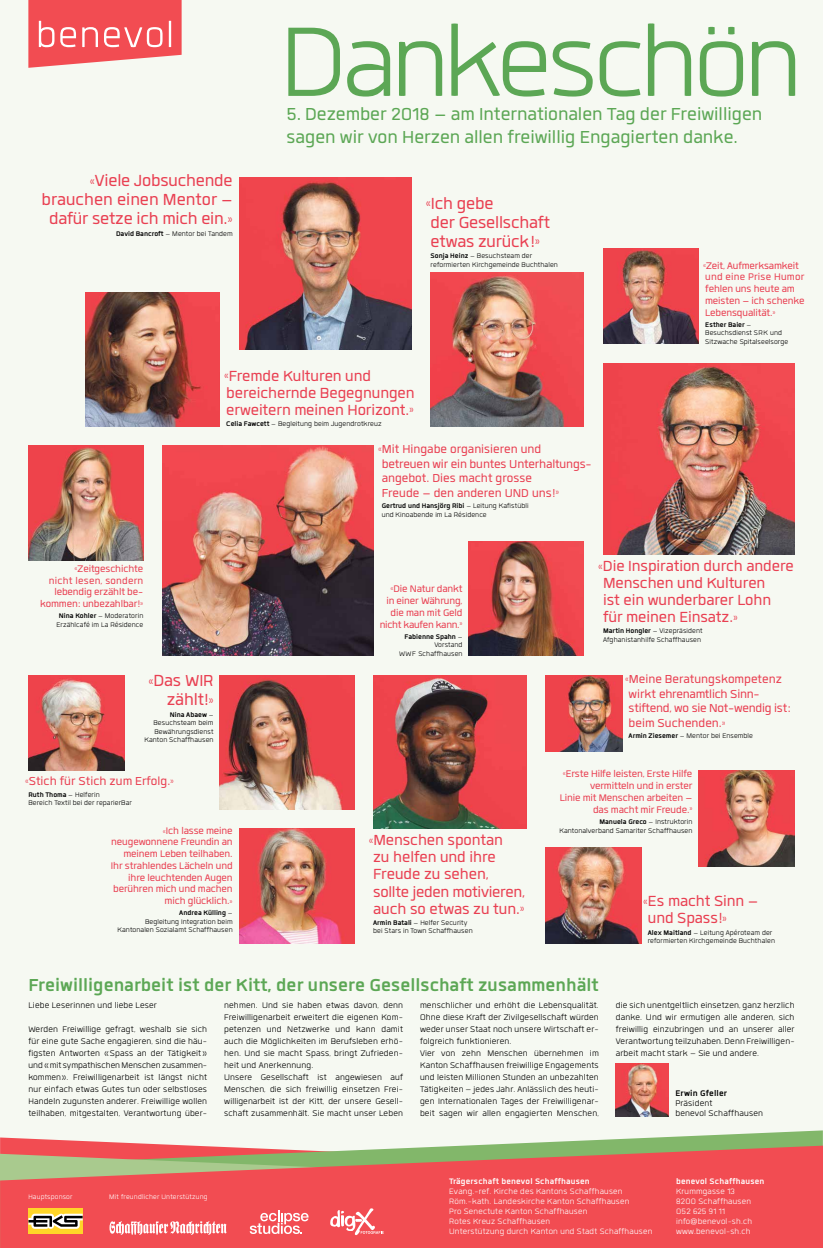
<style>
.page{position:relative;width:823px;height:1248px;background:#fff}
.page>*{position:absolute;margin:0;border:0;box-sizing:border-box;transform-origin:0 0}
.t1{font:300 135px "Quan";letter-spacing:-.04em;color:#5ca755}
.t2{font:24px/22px "Quan";color:#5ca755}
.t3{font:700 24px "Quan";color:#5ca755}
.t4{font:22.2px/19px "Quan";letter-spacing:-.01em;color:#e94052;text-align:right}
.t5{font:20.2px/17px "Quan";letter-spacing:-.005em;color:#e94052}
.t6{font:16px/14.5px "Quan";color:#e94052}
.t7{font:13.2px/11.8px "Quan";letter-spacing:-.01em;color:#e94052;text-align:right}
.t8{font:300 11.2px/12px "Quan";letter-spacing:.015em;color:#000}
.t9{font:700 11.2px "Quan";letter-spacing:.015em;color:#000}
.t10{font:700 11px "Quan";letter-spacing:.015em;color:#fff}
.t11{font:300 10.8px/10px "Quan";letter-spacing:.02em;color:#fff}
.t12{font:10.1px "Quan";color:#e94052}
.t13{font:300 9.2px/8.5px "Quan";letter-spacing:.01em;color:#000}
.t14{font:300 9px "Quan";letter-spacing:.02em;color:#fff}
.s1{font-size:11.1px}
.s2{font-weight:700}
.s3{font-size:10.1px}
.s4{font-size:22px}
.s5{font-size:6.6px}
.s6{font-size:15.8px}
.s7{font-size:8px}
</style>
<div class="page">
<div style="left:0;top:0;width:822px;height:1247px;background:#f6f9f2"></div>
<svg style="left:0;top:1130px;width:822px;height:15px"></svg>
<svg style="left:0;top:1145px;width:822px;height:102px;background:#e45e59"></svg>
<div style="left:28px;top:1208px;width:55px;height:25px;background:#ffd528"></div>
<svg style="left:28px;top:1213px;width:55px;height:15px"></svg>
<svg style="left:109px;top:1221px;width:118px;height:13px"></svg>
<svg style="left:330px;top:1208px;width:53px;height:27px"></svg>
<svg style="left:249px;top:1209px;width:59px;height:24px"></svg>
<img style="left:239px;top:177px;width:172px;height:172px">
<img style="left:220px;top:675px;width:134px;height:134px">
<img style="left:698px;top:770px;width:96px;height:96px">
<img style="left:162px;top:445px;width:211px;height:211px">
<img style="left:545px;top:675px;width:76px;height:76px">
<img style="left:603px;top:248px;width:95px;height:96px">
<img style="left:28px;top:445px;width:115px;height:115px">
<img style="left:86px;top:292px;width:134px;height:134px">
<img style="left:239px;top:828px;width:115px;height:115px">
<img style="left:373px;top:675px;width:153px;height:153px">
<img style="left:468px;top:541px;width:115px;height:115px">
<img style="left:615px;top:1063px;width:53px;height:53px">
<img style="left:603px;top:363px;width:191px;height:191px">
<img style="left:430px;top:273px;width:153px;height:153px">
<img style="left:545px;top:847px;width:96px;height:96px">
<img style="left:28px;top:675px;width:96px;height:95px">
<svg style="left:28px;top:0;width:153px;height:68px;background:#f36b6f"></svg>
<h3 class="t4" style="left:41px;top:171px;width:192px"><span class="s1">«</span>Viele Jobsuchende brauchen einen Mentor – dafür setze ich mich ein.<span class="s1">»</span></h3>
<p class="t13" style="left:116px;top:229px;width:118px"><span class="s2">David Bancroft</span> – Mentor bei Tandem</p>
<h1 class="t1" style="left:280px;top:0;width:523px">Dankeschön</h1>
<h2 class="t2" style="left:286px;top:103px;width:477px">5. Dezember 2018 – am Internationalen Tag der Freiwilligen sagen wir von Herzen allen freiwillig Engagierten danke.</h2>
<h3 class="t4" style="left:425px;top:193px;width:125px;text-align:left"><span class="s1">«</span>Ich gebe<br>der Gesellschaft etwas zurück!<span class="s1">»</span></h3>
<p class="t13" style="left:430px;top:251px;width:129px"><span class="s2">Sonja Heinz</span> – Besuchsteam der reformierten Kirchgemeinde Buchthalen</p>
<p class="t7" style="left:702px;top:259px;width:103px;text-align:left"><sup>«</sup>Zeit, Aufmerksamkeit und eine Prise Humor fehlen uns heute am meisten – ich schenke<br>Lebensqualität.<sup>»</sup></p>
<p class="t13" style="left:704px;top:320px;width:85px"><span class="s2">Esther Baier</span> –<br>Besuchsdienst SRK und<br>Sitzwache Spitalseelsorge</p>
<h3 class="t5" style="left:224px;top:367px;width:192px"><span class="s3">«</span>Fremde Kulturen und bereichernde Begegnungen erweitern meinen Horizont.<span class="s3">»</span></h3>
<p class="t13" style="left:226px;top:419px;width:157px"><span class="s2">Celia Fawcett</span> – Begleitung beim Jugendrotkreuz</p>
<p class="t7" style="left:40px;top:562px;width:105px"><sup>«</sup>Zeitgeschichte<br>nicht lesen, sondern lebendig erzählt be&shy;kommen: unbezahlbar!<sup>»</sup></p>
<p class="t13" style="left:56px;top:611px;width:88px"><span class="s2">Nina Kohler</span> – Moderatorin<br>Erzählcafé im La Résidence</p>
<h3 class="t4" style="left:148px;top:670px;width:66px"><span class="s1">«</span>Das <span class="s4">WIR </span>zählt!<span class="s1">»</span></h3>
<p class="t13" style="left:144px;top:709px;width:70px;text-align:right"><span class="s2">Nina Abaew</span> –<br>Besuchsteam beim<br>Bewährungsdienst<br>Kanton Schaffhausen</p>
<h3 class="t6" style="left:25px;top:773px;width:150px"><sup>«</sup>Stich für Stich zum Erfolg.<sup>»</sup></h3>
<p class="t13" style="left:28px;top:789px;width:105px"><span class="s2">Ruth Thoma</span> – Helferin<br>Bereich Textil bei der reparierBar</p>
<p class="t7" style="left:111px;top:824px;width:123px"><span class="s5">«</span>Ich lasse meine neugewonnene Freundin an meinem Leben teilhaben.<br>Ihr strahlendes Lächeln und ihre leuchtenden Augen berühren mich und machen mich glücklich.<span class="s5">»</span></p>
<p class="t13" style="left:117px;top:908px;width:117px;text-align:right"><span class="s2">Andrea Külling</span> –<br>Begleitung Integration beim<br>Kantonalen Sozialamt Schaffhausen</p>
<h3 class="t6" style="left:378px;top:442px;width:215px"><sup>«</sup>Mit Hingabe organisieren und betreuen wir ein buntes Unterhaltungs&shy;angebot. Dies macht grosse<br>Freude – den anderen <span class="s6">UND</span> uns!<sup>»</sup></h3>
<p class="t13" style="left:381px;top:501px;width:148px"><span class="s2">Gertrud und Hansjörg Ribi</span> – Leitung Kafistübli und Kinoabende im La Résidence</p>
<p class="t7" style="left:379px;top:583px;width:84px"><sup>«</sup>Die Natur dankt in einer Währung, die man mit Geld nicht kaufen kann.<sup>»</sup></p>
<p class="t13" style="left:399px;top:632px;width:65px;text-align:right"><span class="s2">Fabienne Spahn</span> –<br>Vorstand<br>WWF Schaffhausen</p>
<h3 class="t5" style="left:368px;top:831px;width:158px"><span class="s3">«</span>Menschen spontan<br>zu helfen und ihre<br>Freude zu sehen, sollte jeden motivieren, auch so etwas zu tun.<span class="s3">»</span></h3>
<p class="t13" style="left:373px;top:918px;width:101px"><span class="s2">Armin Batali</span> – Helfer Security bei Stars in Town Schaffhausen</p>
<h3 class="t5" style="left:602px;top:557px;width:192px">Die Inspiration durch andere</h3>
<p class="t12" style="left:598px;top:561px;width:6px">«</p>
<h3 class="t5" style="left:602px;top:574px;width:169px">Menschen und Kulturen ist ein wunderbarer Lohn für meinen Einsatz.<span class="s3">»</span></h3>
<p class="t13" style="left:602px;top:626px;width:101px"><span class="s2">Martin Hongler</span> – Vizepräsident<br>Afghanistanhilfe Schaffhausen</p>
<h3 class="t6" style="left:624px;top:671px;width:167px"><sup>«</sup>Meine Beratungskompetenz wirkt ehrenamtlich Sinn&shy;stiftend, wo sie Not-wendig ist: beim Suchenden.<span class="s7">»</span></h3>
<p class="t13" style="left:628px;top:731px;width:126px"><span class="s2">Armin Ziesemer</span> – Mentor bei Ensemble</p>
<p class="t7" style="left:559px;top:768px;width:134px"><sup>«</sup>Erste Hilfe leisten, Erste Hilfe vermitteln und in erster<br>Linie mit Menschen arbeiten – das macht mir Freude.<sup>»</sup></p>
<p class="t13" style="left:559px;top:817px;width:134px;text-align:right"><span class="s2">Manuela Greco</span> – Instruktorin<br>Kantonalverband Samariter Schaffhausen</p>
<h3 class="t5" style="left:643px;top:892px;width:116px"><span class="s3">«</span>Es macht Sinn – und Spass!<span class="s3">»</span></h3>
<p class="t13" style="left:647px;top:927px;width:129px"><span class="s2">Alex Maitland</span> – Leitung Apéroteam der reformierten Kirchgemeinde Buchthalen</p>
<h2 class="t3" style="left:28px;top:972px;width:571px">Freiwilligenarbeit ist der Kitt, der unsere Gesellschaft zusammenhält</h2>
<p class="t8" style="left:28px;top:993px;width:180px;line-height:24px">Liebe Leserinnen und liebe Leser<br>Werden Freiwillige gefragt, weshalb sie sich</p>
<p class="t8" style="left:28px;top:1035px;width:180px;text-align:justify">für eine gute Sache engagieren, sind die häu&shy;figsten Antworten «Spass an der Tätigkeit» und «mit sympathischen Menschen zusammen&shy;kommen». Freiwilligenarbeit ist längst nicht nur einfach etwas Gutes tun oder selbstloses Handeln zugunsten anderer. Freiwillige wollen teilhaben, mitgestalten, Verantwortung über-</p>
<p class="t8" style="left:224px;top:999px;width:180px">nehmen. Und sie haben etwas davon, denn Freiwilligenarbeit erweitert die eigenen Kom&shy;petenzen und Netzwerke und kann damit auch die Möglichkeiten im Berufsleben erhö&shy;hen. Und sie macht Spass, bringt Zufrieden&shy;heit und Anerkennung.<br>Unsere Gesellschaft ist angewiesen auf Menschen, die sich freiwillig einsetzen Frei&shy;willigenarbeit ist der Kitt, der unsere Gesell&shy;schaft zusammenhält. Sie macht unser Leben</p>
<p class="t8" style="left:420px;top:999px;width:180px">menschlicher und erhöht die Lebensqualität.<br>Ohne diese Kraft der Zivilgesellschaft würden weder unser Staat noch unsere Wirtschaft er&shy;folgreich funktionieren.<br>Vier von zehn Menschen übernehmen im Kanton Schaffhausen freiwillige Engagements und leisten Millionen Stunden an unbezahlten Tätigkeiten – jedes Jahr. Anlässlich des heuti&shy;gen Internationalen Tages der Freiwilligenar&shy;beit sagen wir allen engagierten Menschen,</p>
<p class="t8" style="left:615px;top:999px;width:180px;text-align:justify">die sich unentgeltlich einsetzen, ganz herzlich danke. Und wir ermutigen alle anderen, sich freiwillig einzubringen und an unserer aller Verantwortung teilzuhaben. Denn Freiwilligen&shy;arbeit macht stark – Sie und andere.</p>
<p class="t9" style="left:675px;top:1087px;width:53px">Erwin Gfeller</p>
<p class="t8" style="left:675px;top:1098px;width:89px;line-height:10px">Präsident<br>benevol Schaffhausen</p>
<p class="t14" style="left:28px;top:1192px;width:46px">Hauptsponsor</p>
<p class="t14" style="left:109px;top:1192px;width:100px">Mit freundlicher Unterstützung</p>
<p class="t10" style="left:449px;top:1175px;width:142px">Trägerschaft benevol Schaffhausen</p>
<p class="t11" style="left:449px;top:1185px;width:204px">Evang.-ref. Kirche des Kantons Schaffhausen Röm.-kath. Landeskirche Kanton Schaffhausen<br>Pro Senectute Kanton Schaffhausen<br>Rotes Kreuz Schaffhausen<br>Unterstützung durch Kanton und Stadt Schaffhausen</p>
<p class="t10" style="left:675px;top:1175px;width:90px">benevol Schaffhausen</p>
<p class="t11" style="left:675px;top:1185px;width:77px">Krummgasse 13<br>8200 Schaffhausen<br>052 625 91 11 info@benevol-sh.ch www.benevol-sh.ch</p>
</div>
